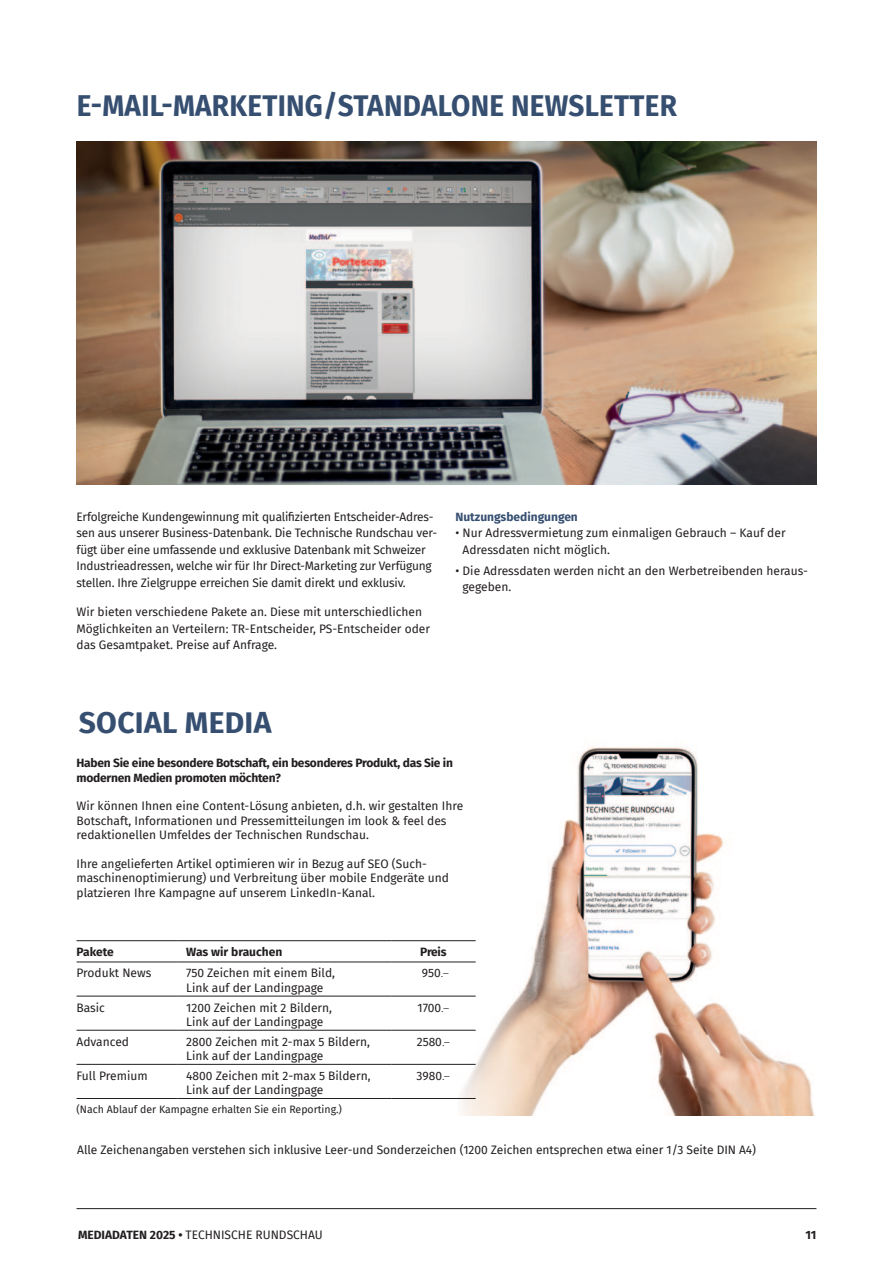
<style>
.page{position:relative;width:893px;height:1263px;background:#fff}
.page>*{position:absolute;margin:0;border:0;box-sizing:border-box;transform-origin:0 0}
._03_Editorial_11_16{font:700 30px "Fira Sans";letter-spacing:.01em;color:#364f71;scale:.93 1}
._04_Kastentext_8_11{font:700 30px "Fira Sans";letter-spacing:.01em;color:#364f71}
._04_Kastentext_8_11-2{font:12px/16.5px "Fira Sans";color:#231f20}
._05_Editorial{font:12px/14.4px "Fira Sans";color:#231f20}
._03_Fliesstext_8_11{font:12px "Fira Sans";letter-spacing:-.005em;color:#231f20}
._05_Editorial-2{font:700 12px/14.4px "Fira Sans";letter-spacing:-.02em;color:#231f20}
._04_Kastentext_8_11-3{font:700 12px "Fira Sans";letter-spacing:-.005em;color:#231f20}
._04_Kastentext_8_11-4{font:700 12px "Fira Sans";color:#364f71}
._04_Kastentext_8_11-5{font:10.5px "Fira Sans";color:#231f20}
.s1{font-weight:300}
.s2{font-weight:700}
</style>
<div class="page">
<hr style="left:77px;top:1208px;width:739px;height:1px;background:#231f20">
<img style="left:77px;top:141px;width:739px;height:344px">
<img style="left:457px;top:747px;width:358px;height:368px">
<hr style="left:77px;top:961px;width:101px;height:1px;background:#231f20">
<hr style="left:178px;top:961px;width:213px;height:1px;background:#231f20">
<hr style="left:391px;top:961px;width:85px;height:1px;background:#231f20">
<hr style="left:77px;top:996px;width:101px;height:1px;background:#231f20">
<hr style="left:178px;top:996px;width:213px;height:1px;background:#231f20">
<hr style="left:391px;top:996px;width:85px;height:1px;background:#231f20">
<hr style="left:77px;top:1030px;width:101px;height:1px;background:#231f20">
<hr style="left:178px;top:1030px;width:213px;height:1px;background:#231f20">
<hr style="left:391px;top:1030px;width:85px;height:1px;background:#231f20">
<hr style="left:77px;top:1064px;width:101px;height:1px;background:#231f20">
<hr style="left:178px;top:1064px;width:213px;height:1px;background:#231f20">
<hr style="left:391px;top:1064px;width:85px;height:1px;background:#231f20">
<hr style="left:77px;top:1098px;width:101px;height:1px;background:#231f20">
<hr style="left:178px;top:1098px;width:213px;height:1px;background:#231f20">
<hr style="left:391px;top:1098px;width:85px;height:1px;background:#231f20">
<hr style="left:77px;top:940px;width:101px;height:1px;background:#231f20">
<hr style="left:178px;top:940px;width:213px;height:1px;background:#231f20">
<hr style="left:391px;top:940px;width:85px;height:1px;background:#231f20">
<p class="_03_Editorial_11_16" style="left:77px;top:80px;width:647px">E-MAIL-MARKETING/STANDALONE NEWSLETTER</p>
<p class="_04_Kastentext_8_11-2" style="left:77px;top:508px;width:362px">Erfolgreiche Kundengewinnung mit qualifizierten Entscheider-Adres&shy;sen aus unserer Business-Datenbank. Die Technische Rundschau ver&shy;fügt über eine umfassende und exklusive Datenbank mit Schweizer Industrieadressen, welche wir für Ihr Direct-Marketing zur Verfügung stellen. Ihre Zielgruppe erreichen Sie damit direkt und exklusiv.</p>
<p class="_04_Kastentext_8_11-2" style="left:77px;top:603px;width:355px">Wir bieten verschiedene Pakete an. Diese mit unterschiedlichen<br>Möglichkeiten an Verteilern: TR-Entscheider, PS-Entscheider oder das Gesamtpaket. Preise auf Anfrage.</p>
<p class="_04_Kastentext_8_11-4" style="left:455px;top:506px;width:124px">Nutzungsbedingungen</p>
<p class="_04_Kastentext_8_11-2" style="left:463px;top:524px;width:325px;text-indent:-7px">• Nur Adressvermietung zum einmaligen Gebrauch – Kauf der<br>Adressdaten nicht möglich.</p>
<p class="_04_Kastentext_8_11-2" style="left:463px;top:562px;width:347px;text-indent:-7px">• Die Adressdaten werden nicht an den Werbetreibenden heraus&shy;gegeben.</p>
<p class="_04_Kastentext_8_11" style="left:79px;top:697px;width:194px">SOCIAL MEDIA</p>
<p class="_05_Editorial-2" style="left:77px;top:755px;width:378px">Haben Sie eine besondere Botschaft, ein besonderes Produkt, das Sie in modernen Medien promoten möchten?</p>
<p class="_05_Editorial" style="left:77px;top:799px;width:388px">Wir können Ihnen eine Content-Lösung anbieten, d.h. wir gestalten Ihre<br>Botschaft, Informationen und Pressemitteilungen im look &amp; feel des redaktionellen Umfeldes der Technischen Rundschau.</p>
<p class="_05_Editorial" style="left:77px;top:856px;width:374px">Ihre angelieferten Artikel optimieren wir in Bezug auf SEO (Such&shy;maschinenoptimierung) und Verbreitung über mobile Endgeräte und platzieren Ihre Kampagne auf unserem LinkedIn-Kanal.</p>
<p class="_04_Kastentext_8_11-3" style="left:77px;top:942px;width:39px">Pakete</p>
<p class="_04_Kastentext_8_11-3" style="left:186px;top:942px;width:98px">Was wir brauchen</p>
<p class="_04_Kastentext_8_11-3" style="left:420px;top:942px;width:28px">Preis</p>
<p class="_04_Kastentext_8_11-2" style="left:77px;top:965px;width:76px">Produkt News</p>
<p class="_04_Kastentext_8_11-2" style="left:186px;top:966px;width:150px;line-height:14.4px">750 Zeichen mit einem Bild,<br>Link auf der Landingpage</p>
<p class="_04_Kastentext_8_11-2" style="left:422px;top:965px;width:29px">950<span class="s1">.–</span></p>
<p class="_04_Kastentext_8_11-2" style="left:77px;top:999px;width:30px">Basic</p>
<p class="_04_Kastentext_8_11-2" style="left:186px;top:1000px;width:147px;line-height:14.4px">1200 Zeichen mit 2 Bildern,<br>Link auf der Landingpage</p>
<p class="_04_Kastentext_8_11-2" style="left:417px;top:999px;width:33px">1700<span class="s1">.–</span></p>
<p class="_04_Kastentext_8_11-2" style="left:77px;top:1033px;width:54px">Advanced</p>
<p class="_04_Kastentext_8_11-2" style="left:186px;top:1034px;width:185px;line-height:14.4px">2800 Zeichen mit 2-max 5 Bildern,<br>Link auf der Landingpage</p>
<p class="_04_Kastentext_8_11-2" style="left:417px;top:1033px;width:35px">2580<span class="s1">.–</span></p>
<p class="_04_Kastentext_8_11-2" style="left:77px;top:1067px;width:73px">Full Premium</p>
<p class="_04_Kastentext_8_11-2" style="left:186px;top:1068px;width:186px;line-height:14.4px">4800 Zeichen mit 2-max 5 Bildern,<br>Link auf der Landingpage</p>
<p class="_04_Kastentext_8_11-2" style="left:417px;top:1067px;width:35px">3980<span class="s1">.–</span></p>
<p class="_04_Kastentext_8_11-5" style="left:77px;top:1102px;width:267px">(Nach Ablauf der Kampagne erhalten Sie ein Reporting.)</p>
<p class="_03_Fliesstext_8_11" style="left:77px;top:1141px;width:680px">Alle Zeichenangaben verstehen sich inklusive Leer-und Sonderzeichen (1200 Zeichen entsprechen etwa einer 1/3 Seite DIN A4)</p>
<p class="_04_Kastentext_8_11-2" style="left:78px;top:1226px;width:246px"><span class="s2">MEDIADATEN 2025 •</span> TECHNISCHE RUNDSCHAU</p>
<p class="_05_Editorial-2" style="left:805px;top:1227px;width:12px">11</p>
</div>
